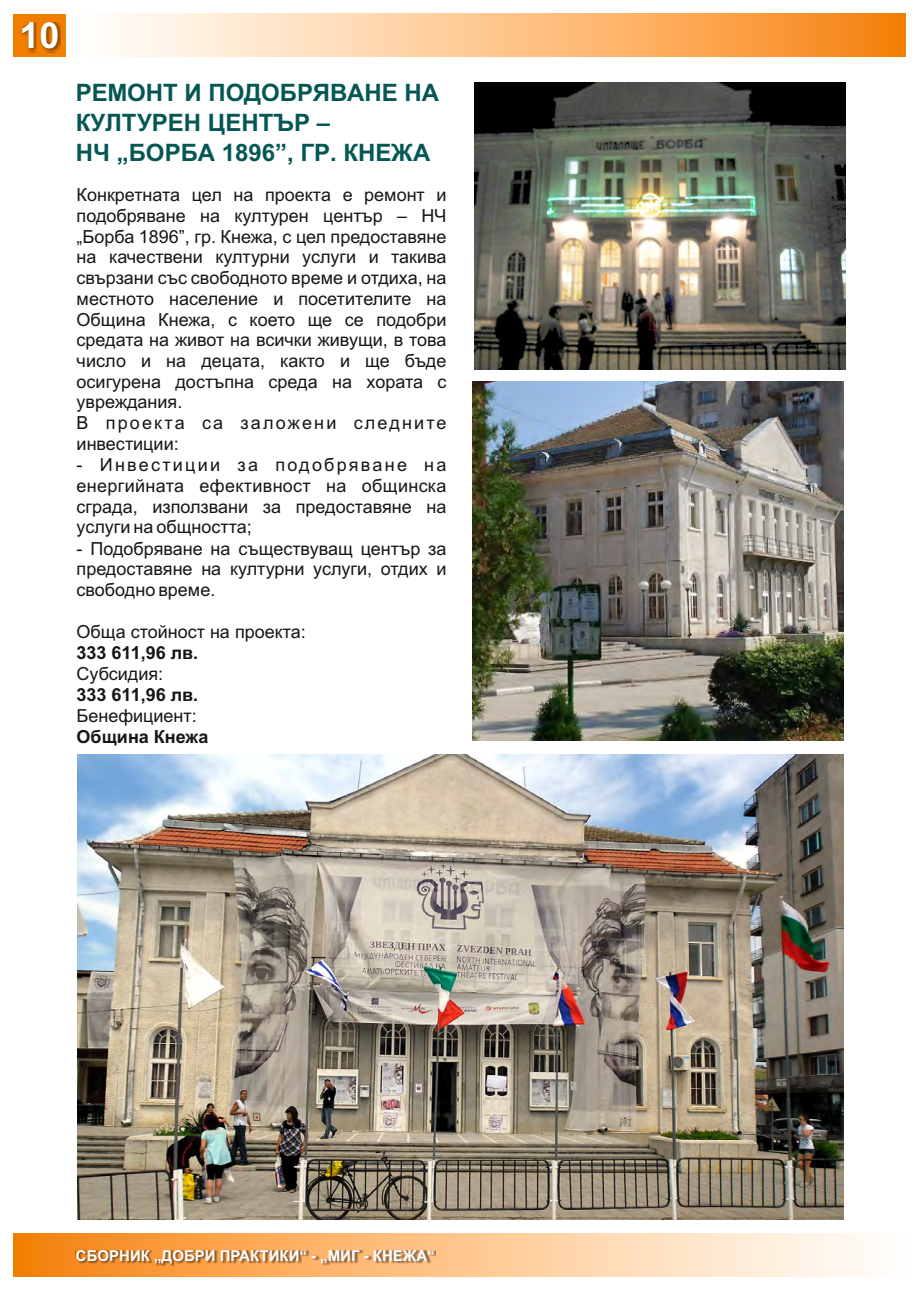
<style>
.page{position:relative;width:920px;height:1290px;background:#fff}
.page>*{position:absolute;margin:0;border:0;box-sizing:border-box;transform-origin:0 0}
.t1{font:700 36px "Arial";color:#fff}
.t2{font:700 24px/30px "Arial";color:#055754}
.t3{font:18px/20.7px "Arial";color:#151616;text-align:justify}
.t4{font:700 18px "Arial";color:#151616}
.t5{font:700 15px "Arial";color:#fff}
</style>
<div class="page">
<div style="left:76px;top:14px;width:830px;height:43px;background:linear-gradient(to right,#fff,#f98612)"></div>
<div style="left:14px;top:14px;width:52px;height:43px;background:#f27e00"></div>
<div style="left:18px;top:22px;width:42px;height:30px;background:#151616;opacity:.49"></div>
<img style="left:77px;top:755px;width:766px;height:465px">
<img style="left:474px;top:82px;width:372px;height:287px">
<img style="left:472px;top:381px;width:371px;height:360px">
<div style="left:14px;top:1233px;width:892px;height:43px;background:linear-gradient(to right,#f98511,#fff)"></div>
<div style="left:76px;top:1250px;width:360px;height:15px;background:#151616;opacity:.49"></div>
<h1 class="t1" style="left:19px;top:22px;width:42px">10</h1>
<h2 class="t2" style="left:76px;top:80px;width:365px">РЕМОНТ И ПОДОБРЯВАНЕ НА<br>КУЛТУРЕН ЦЕНТЪР –<br>НЧ „БОРБА 1896”, ГР. КНЕЖА</h2>
<p class="t3" style="left:77px;top:186px;width:372px;text-align:left">Конкретната цел на проекта е ремонт и подобряване на културен център – НЧ „Борба 1896”, гр. Кнежа, с цел предоставяне на качествени културни услуги и такива свързани със свободното време и отдиха, на местното население и посетителите на Община Кнежа, с което ще се подобри средата на живот на всички живущи, в това число и на децата, както и ще бъде осигурена достъпна среда на хората с увреждания.<br>В проекта са заложени следните инвестиции:</p>
<p class="t3" style="left:77px;top:456px;width:371px">- Инвестиции за подобряване на енергийната ефективност на общинска сграда, използвани за предоставяне на услуги на общността;</p>
<p class="t3" style="left:77px;top:539px;width:371px">- Подобряване на съществуващ център за предоставяне на културни услуги, отдих и свободно време.</p>
<p class="t3" style="left:77px;top:623px;width:231px">Обща стойност на проекта:</p>
<p class="t4" style="left:77px;top:646px;width:123px">333 611,96 лв.</p>
<p class="t3" style="left:77px;top:665px;width:88px">Субсидия:</p>
<p class="t4" style="left:77px;top:688px;width:123px">333 611,96 лв.</p>
<p class="t3" style="left:77px;top:707px;width:122px">Бенефициент:</p>
<p class="t4" style="left:77px;top:730px;width:133px">Община Кнежа</p>
<p class="t5" style="left:76px;top:1250px;width:360px">СБОРНИК „ДОБРИ ПРАКТИКИ“ - „МИГ - КНЕЖА“</p>
</div>
